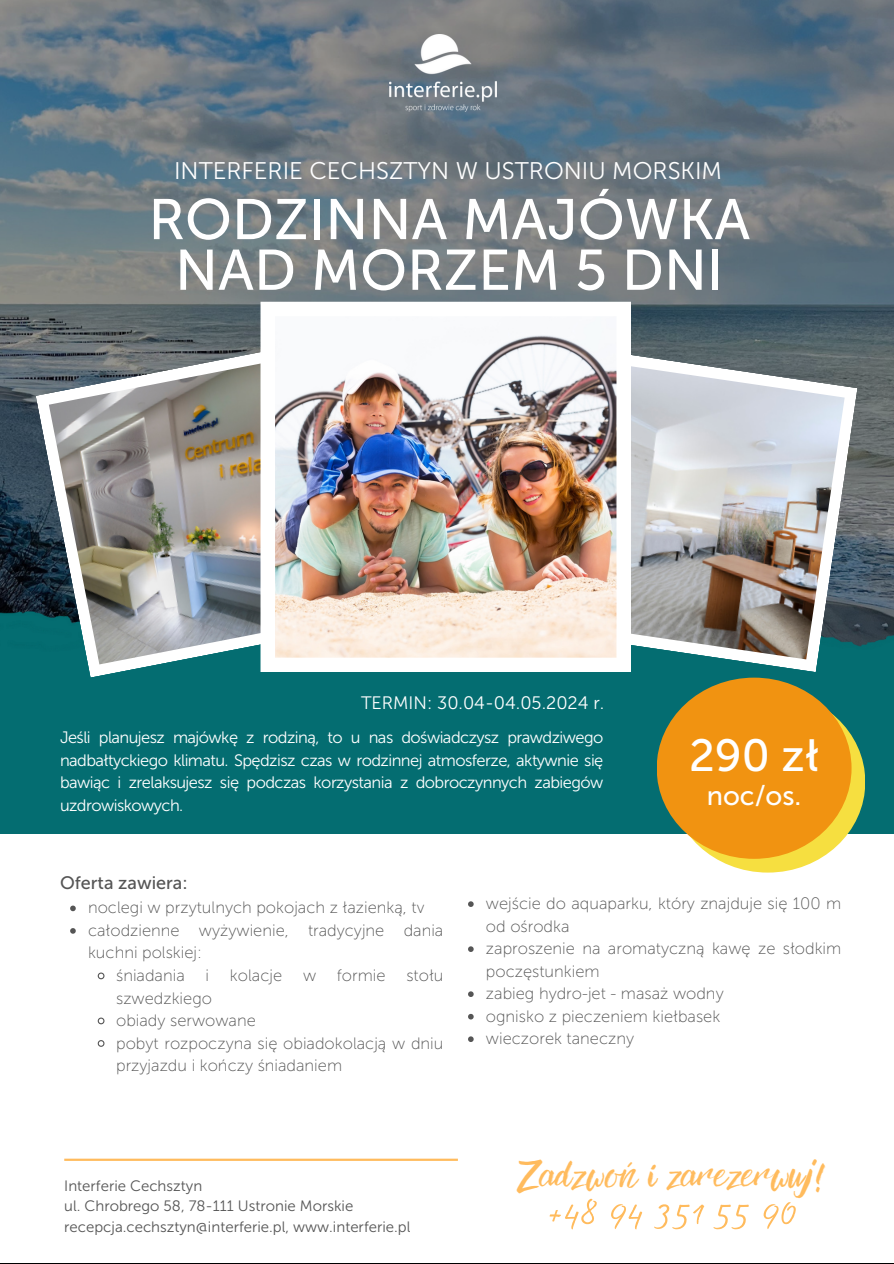
<style>
.page{position:relative;width:894px;height:1264px;background:#fff}
.page>*{position:absolute;margin:0;border:0;box-sizing:border-box;transform-origin:0 0}
.t1{font:57px/50.7px "Museo Sans 500";color:#fff;text-align:center}
.t2{font:57px "Madelyn Fill";color:#ffbb5d}
.t3{font:45px "Museo Sans 500";color:#fff}
.t4{font:33px "Rebel";color:#ffbb5d}
.t5{font:27px "Museo Sans 500";color:#fff}
.t6{font:24px "Museo Sans 300";color:#fff}
.t7{font:18px "Museo Sans 300";color:#fff}
.t8{font:18px "Museo Sans 500";color:#555}
.t9{font:16.5px/22.5px "Museo Sans 100";color:#555}
.t10{font:16.5px/22.5px "Museo Sans 300";letter-spacing:-.035em;color:#fff;text-align:justify}
.t11{font:15px "Museo Sans 300";color:#555}
</style>
<div class="page">
<img style="left:0;top:0;width:893px;height:595px">
<div style="left:0;top:595px;width:893px;height:239px;background:#046d71"></div>
<img style="left:36px;top:341px;width:336px;height:336px">
<img style="left:631px;top:346px;width:226px;height:326px">
<img style="left:260px;top:302px;width:371px;height:370px">
<hr style="left:64px;top:1158px;width:394px;height:2px;background:#ffbb5d">
<img style="left:389px;top:34px;width:107px;height:78px">
<div style="left:670px;top:691px;width:194px;height:181px;background:#f6df40;border-radius:50%"></div>
<div style="left:656px;top:677px;width:195px;height:181px;background:#f19311;border-radius:50%"></div>
<svg style="left:468px;top:901px;width:5px;height:6px"></svg>
<svg style="left:468px;top:946px;width:5px;height:6px"></svg>
<svg style="left:468px;top:991px;width:5px;height:6px"></svg>
<svg style="left:468px;top:1013px;width:5px;height:6px"></svg>
<svg style="left:468px;top:1036px;width:5px;height:6px"></svg>
<svg style="left:70px;top:905px;width:6px;height:6px"></svg>
<svg style="left:70px;top:928px;width:6px;height:5px"></svg>
<svg style="left:97px;top:972px;width:8px;height:8px"></svg>
<svg style="left:97px;top:1017px;width:8px;height:8px"></svg>
<svg style="left:97px;top:1040px;width:8px;height:7px"></svg>
<h1 class="t6" style="left:174px;top:156px;width:549px">INTERFERIE CECHSZTYN W USTRONIU MORSKIM</h1>
<p class="t1" style="left:148px;top:194px;width:603px">RODZINNA MAJÓWKA<br>NAD MORZEM 5 DNI</p>
<h3 class="t7" style="left:361px;top:692px;width:245px">TERMIN: 30.04-04.05.2024 r.</h3>
<p class="t10" style="left:60px;top:726px;width:544px">Jeśli planujesz majówkę z rodziną, to u nas doświadczysz prawdziwego nadbałtyckiego klimatu. Spędzisz czas w rodzinnej atmosferze, aktywnie się bawiąc i zrelaksujesz się podczas korzystania z dobroczynnych zabiegów uzdrowiskowych.</p>
<h5 class="t3" style="left:688px;top:729px;width:132px">290 zł</h5>
<h5 class="t5" style="left:706px;top:779px;width:96px">noc/os.</h5>
<h5 class="t8" style="left:60px;top:871px;width:129px">Oferta zawiera:</h5>
<h5 class="t9" style="left:88px;top:896px;width:338px">noclegi w przytulnych pokojach z łazienką, tv</h5>
<h5 class="t9" style="left:88px;top:919px;width:357px">całodzienne wyżywienie, tradycyjne dania kuchni polskiej:</h5>
<h5 class="t9" style="left:116px;top:964px;width:70px">śniadania</h5>
<h5 class="t9" style="left:205px;top:964px;width:5px">i</h5>
<h5 class="t9" style="left:230px;top:964px;width:54px">kolacje</h5>
<h5 class="t9" style="left:303px;top:964px;width:15px">w</h5>
<h5 class="t9" style="left:337px;top:964px;width:50px">formie</h5>
<h5 class="t9" style="left:406px;top:964px;width:39px">stołu</h5>
<h5 class="t9" style="left:116px;top:986px;width:97px">szwedzkiego</h5>
<h5 class="t9" style="left:116px;top:1009px;width:141px">obiady serwowane</h5>
<h5 class="t9" style="left:116px;top:1031px;width:329px">pobyt rozpoczyna się obiadokolacją w dniu przyjazdu i kończy śniadaniem</h5>
<p class="t11" style="left:64px;top:1176px;width:139px">Interferie Cechsztyn</p>
<h5 class="t11" style="left:64px;top:1197px;width:290px">ul. Chrobrego 58, 78-111 Ustronie Morskie</h5>
<h2 class="t11" style="left:64px;top:1217px;width:347px">recepcja.cechsztyn@interferie.pl, www.interferie.pl</h2>
<h5 class="t9" style="left:486px;top:892px;width:357px">wejście do aquaparku, który znajduje się 100 m od ośrodka</h5>
<h5 class="t9" style="left:486px;top:937px;width:357px">zaproszenie na aromatyczną kawę ze słodkim poczęstunkiem</h5>
<h5 class="t9" style="left:486px;top:982px;width:239px">zabieg hydro-jet - masaż wodny</h5>
<h5 class="t9" style="left:486px;top:1004px;width:236px">ognisko z pieczeniem kiełbasek</h5>
<h5 class="t9" style="left:486px;top:1027px;width:150px">wieczorek taneczny</h5>
<p class="t4" style="left:516px;top:1161px;width:309px">Zadzwoń i zarezerwuj!</p>
<p class="t2" style="left:545px;top:1169px;width:252px">+48 94 351 55 90</p>
</div>
